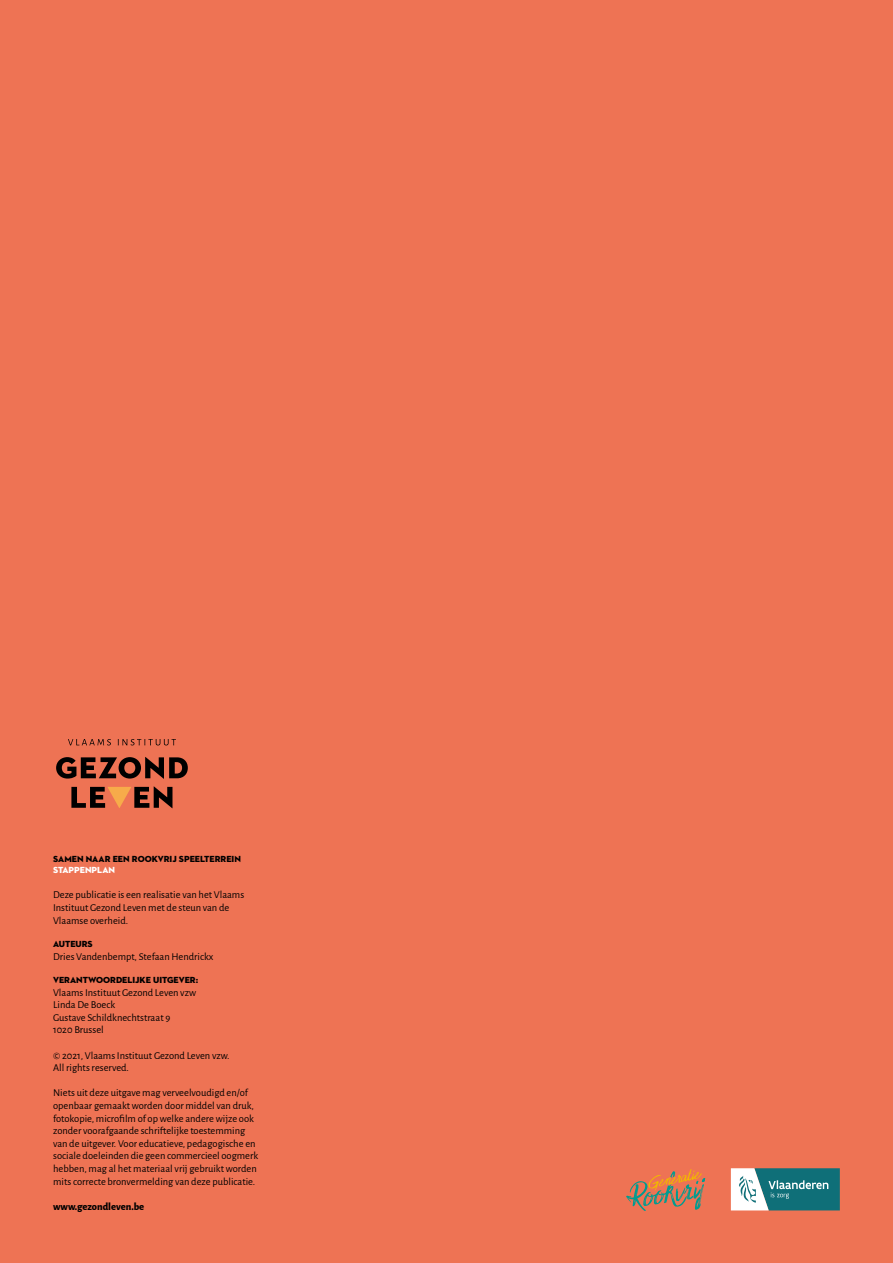
<style>
.page{position:relative;width:893px;height:1263px;background:#ee7354}
.page>*{position:absolute;margin:0;border:0;box-sizing:border-box;transform-origin:0 0}
.t1{font:10.5px/12.6px "Alegreya Sans";color:#000}
.t2{font:800 10.5px "Alegreya Sans";color:#000}
.t3{font:9px "Neutraface 2 Display Titling";color:#000}
.t4{font:9px "Neutraface 2 Display Titling";color:#fff}
</style>
<div class="page">
<svg style="left:731px;top:1168px;width:109px;height:42px;background:#599aa0"></svg>
<svg style="left:626px;top:1169px;width:79px;height:42px"></svg>
<svg style="left:71px;top:786px;width:101px;height:22px"></svg>
<svg style="left:56px;top:757px;width:132px;height:22px"></svg>
<svg style="left:68px;top:739px;width:43px;height:6px"></svg>
<svg style="left:118px;top:739px;width:58px;height:6px"></svg>
<p class="t3" style="left:53px;top:854px;width:189px">SAMEN NAAR EEN ROOKVRIJ SPEELTERREIN</p>
<p class="t4" style="left:53px;top:864px;width:63px">STAPPENPLAN</p>
<p class="t1" style="left:53px;top:888px;width:193px">Deze publicatie is een realisatie van het Vlaams<br>Instituut Gezond Leven met de steun van de<br>Vlaamse overheid.</p>
<p class="t3" style="left:53px;top:938px;width:41px">AUTEURS</p>
<p class="t1" style="left:53px;top:949px;width:162px">Dries Vandenbempt, Stefaan Hendrickx</p>
<p class="t3" style="left:53px;top:974px;width:147px">VERANTWOORDELIJKE UITGEVER:</p>
<p class="t1" style="left:53px;top:985px;width:145px">Vlaams Instituut Gezond Leven vzw<br>Linda De Boeck<br>Gustave Schildknechtstraat 9<br>1020 Brussel</p>
<p class="t1" style="left:53px;top:1048px;width:178px">© 2021, Vlaams Instituut Gezond Leven vzw.<br>All rights reserved.</p>
<p class="t1" style="left:53px;top:1086px;width:207px">Niets uit deze uitgave mag verveelvoudigd en/of openbaar gemaakt worden door middel van druk, fotokopie, microfilm of op welke andere wijze ook zonder voorafgaande schriftelijke toestemming van de uitgever. Voor educatieve, pedagogische en sociale doeleinden die geen commercieel oogmerk hebben, mag al het materiaal vrij gebruikt worden mits correcte bronvermelding van deze publicatie.</p>
<p class="t2" style="left:53px;top:1198px;width:93px">www.gezondleven.be</p>
</div>
